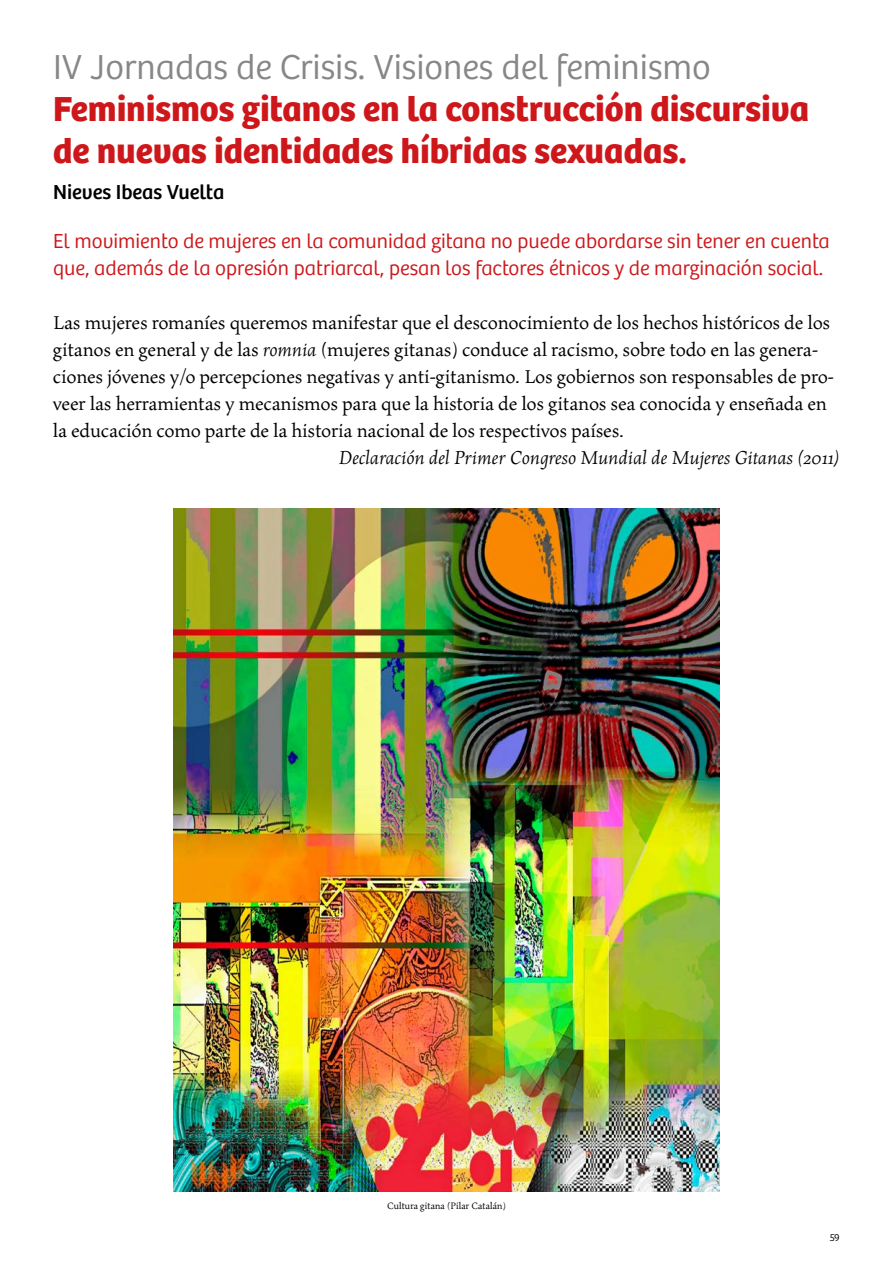
<style>
.page{position:relative;width:893px;height:1263px;background:#fff}
.page>*{position:absolute;margin:0;border:0;box-sizing:border-box;transform-origin:0 0}
.t1{font:700 36px/42px "Bree";color:#cd171a}
.t2{font:300 36px "Bree";color:#878787}
.t3{font:21px/27px "Maiola Pro";color:#000}
.t4{font:300 21px/27px "Bree";color:#cd171a}
.t5{font:italic 21px "Maiola Pro";color:#000}
.t6{font:21px "Bree";color:#000}
.t7{font:10.5px "Maiola Pro";color:#000}
.t8{font:300 10.5px "Bree";color:#000}
.s1{font-style:italic}
</style>
<div class="page">
<img style="left:174px;top:509px;width:545px;height:682px">
<h1 class="t2" style="left:53px;top:47px;width:659px">IV Jornadas de Crisis. Visiones del feminismo</h1>
<h1 class="t1" style="left:53px;top:88px;width:757px">Feminismos gitanos en la construcción discursiva de nuevas identidades híbridas sexuadas.</h1>
<p class="t6" style="left:53px;top:180px;width:173px">Nieves Ibeas Vuelta</p>
<p class="t4" style="left:53px;top:228px;width:778px">El movimiento de mujeres en la comunidad gitana no puede abordarse sin tener en cuenta que, además de la opresión patriarcal, pesan los factores étnicos y de marginación social.</p>
<p class="t3" style="left:53px;top:310px;width:782px">Las mujeres romaníes queremos manifestar que el desconocimiento de los hechos históricos de los gitanos en general y de las <span class="s1">romnia</span> (mujeres gitanas) conduce al racismo, sobre todo en las genera&shy;ciones jóvenes y/o percepciones negativas y anti-gitanismo. Los gobiernos son responsables de pro&shy;veer las herramientas y mecanismos para que la historia de los gitanos sea conocida y enseñada en la educación como parte de la historia nacional de los respectivos países.</p>
<p class="t5" style="left:339px;top:447px;width:502px">Declaración del Primer Congreso Mundial de Mujeres Gitanas (2011)</p>
<p class="t7" style="left:387px;top:1200px;width:120px">Cultura gitana (Pilar Catalán)</p>
<p class="t8" style="left:830px;top:1231px;width:12px">59</p>
</div>
